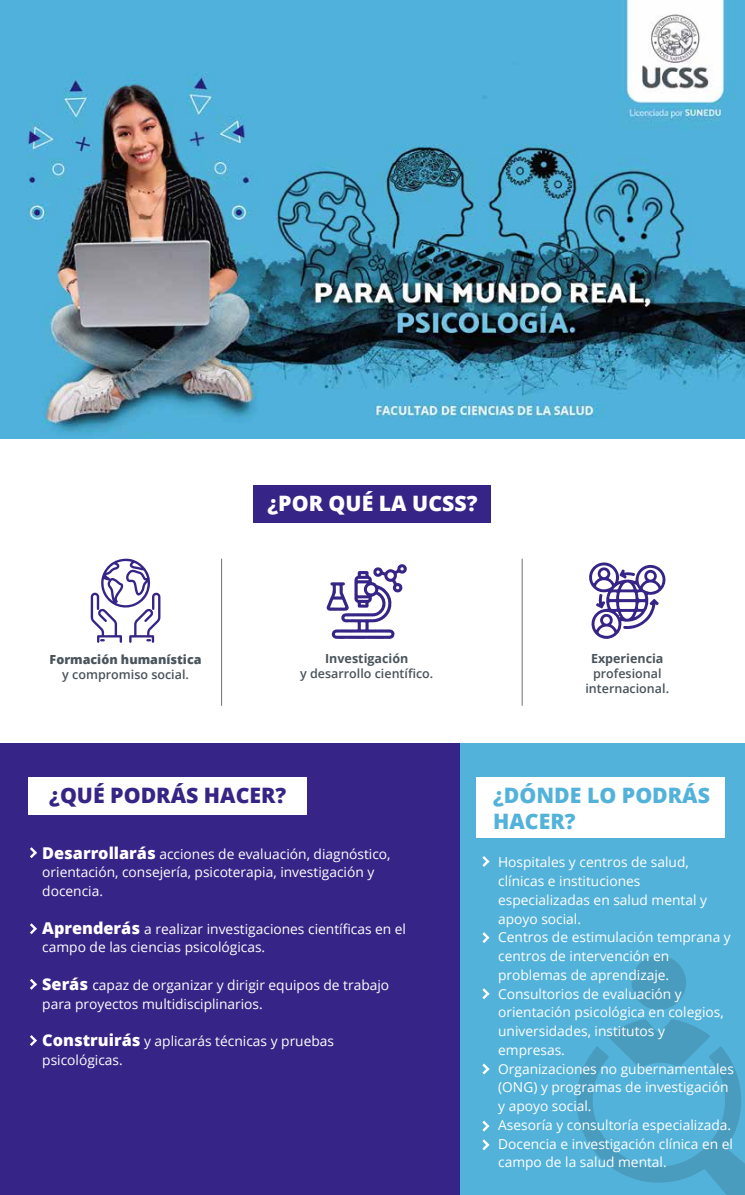
<style>
.page{position:relative;width:745px;height:1195px;background:#fff}
.page>*{position:absolute;margin:0;border:0;box-sizing:border-box;transform-origin:0 0}
.t1{font:800 21.25px/25.5px "Open Sans";color:#53b2da}
.t2{font:800 21.25px "Open Sans";color:#362586}
.t3{font:800 21.25px "Open Sans";color:#fff}
.t4{font:13.75px/18.8px "Open Sans";color:#fff}
.t5{font:600 12.5px/15px "Open Sans";color:#49545c;text-align:center}
.t6{font:700 12.5px "Open Sans";color:#49545c}
.t7{font:800 12.5px "Open Sans";color:#49545c}
.s1{font-weight:800;font-size:16.25px}
</style>
<div class="page">
<img style="left:0;top:0;width:744px;height:439px">
<div style="left:0;top:743px;width:460px;height:452px;background:#362586"></div>
<div style="left:460px;top:743px;width:284px;height:452px;background:#53b2da"></div>
<hr style="left:221px;top:559px;width:1px;height:147px;background:#727277">
<hr style="left:521px;top:559px;width:1px;height:147px;background:#727277">
<div style="left:28px;top:777px;width:279px;height:38px;background:#fff"></div>
<div style="left:253px;top:485px;width:237px;height:38px;background:#362586"></div>
<div style="left:475px;top:777px;width:249px;height:60px;background:#fff"></div>
<svg style="left:576px;top:1019px;width:168px;height:176px"></svg>
<div style="left:631px;top:955px;width:55px;height:55px;background:#4a9cbf;border-radius:50%"></div>
<svg style="left:589px;top:562px;width:77px;height:77px"></svg>
<svg style="left:30px;top:979px;width:7px;height:11px"></svg>
<svg style="left:30px;top:1035px;width:7px;height:11px"></svg>
<svg style="left:30px;top:847px;width:7px;height:11px"></svg>
<svg style="left:482px;top:856px;width:7px;height:11px"></svg>
<svg style="left:482px;top:932px;width:7px;height:11px"></svg>
<svg style="left:482px;top:988px;width:7px;height:11px"></svg>
<svg style="left:482px;top:1063px;width:7px;height:11px"></svg>
<svg style="left:482px;top:1120px;width:7px;height:11px"></svg>
<svg style="left:482px;top:1139px;width:7px;height:11px"></svg>
<svg style="left:30px;top:923px;width:7px;height:11px"></svg>
<svg style="left:91px;top:558px;width:69px;height:85px"></svg>
<svg style="left:326px;top:564px;width:81px;height:75px"></svg>
<p class="t7" style="left:50px;top:650px;width:153px">Formación humanística</p>
<p class="t5" style="left:62px;top:667px;width:128px">y compromiso social.</p>
<h1 class="t3" style="left:267px;top:487px;width:211px">¿POR QUÉ LA UCSS?</h1>
<p class="t6" style="left:325px;top:650px;width:85px">Investigación</p>
<p class="t5" style="left:300px;top:666px;width:135px">y desarrollo científico.</p>
<p class="t6" style="left:590px;top:650px;width:74px">Experiencia</p>
<p class="t5" style="left:585px;top:666px;width:85px">profesional internacional.</p>
<h1 class="t2" style="left:49px;top:779px;width:238px">¿QUÉ PODRÁS HACER?</h1>
<h1 class="t1" style="left:493px;top:781px;width:218px">¿DÓNDE LO PODRÁS<br>HACER?</h1>
<p class="t4" style="left:42px;top:844px;width:349px"><span class="s1">Desarrollarás</span> acciones de evaluación, diagnóstico, orientación, consejería, psicoterapia, investigación y docencia.</p>
<p class="t4" style="left:42px;top:919px;width:365px"><span class="s1">Aprenderás</span> a realizar investigaciones científicas en el campo de las ciencias psicológicas.</p>
<p class="t4" style="left:42px;top:975px;width:348px"><span class="s1">Serás</span> capaz de organizar y dirigir equipos de trabajo para proyectos multidisciplinarios.</p>
<p class="t4" style="left:42px;top:1031px;width:293px"><span class="s1">Construirás</span> y aplicarás técnicas y pruebas psicológicas.</p>
<p class="t4" style="left:498px;top:852px;width:237px">Hospitales y centros de salud, clínicas e instituciones especializadas en salud mental y apoyo social.<br>Centros de estimulación temprana y centros de intervención en problemas de aprendizaje.<br>Consultorios de evaluación y orientación psicológica en colegios, universidades, institutos y empresas.<br>Organizaciones no gubernamentales (ONG) y programas de investigación y apoyo social.<br>Asesoría y consultoría especializada.<br>Docencia e investigación clínica en el campo de la salud mental.</p>
</div>
